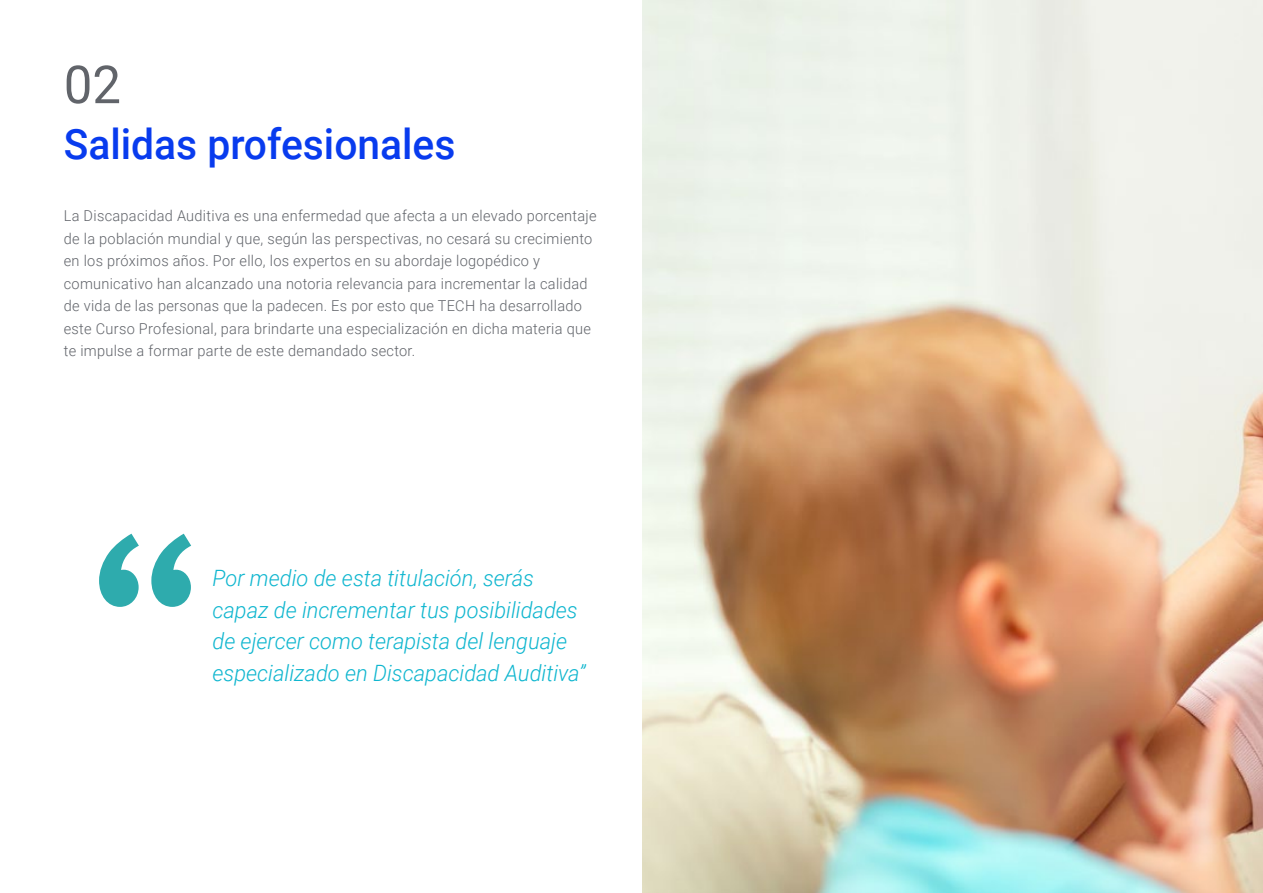
<style>
.page{position:relative;width:1263px;height:893px;background:#fff}
.page>*{position:absolute;margin:0;border:0;box-sizing:border-box;transform-origin:0 0}
.t1{font:52.5px "Roboto";color:#61646a}
.t2{font:500 42px "Roboto";color:#083bee}
.t3{font:italic 300 22.5px/31.5px "Roboto";color:#0fb6cf}
.t4{font:300 15px/22.5px "Roboto";letter-spacing:.02em;color:#61646a}
</style>
<div class="page">
<img style="left:642px;top:0;width:621px;height:893px">
<svg style="left:99px;top:534px;width:92px;height:73px"></svg>
<h1 class="t1" style="left:64px;top:48px;width:59px">02</h1>
<h2 class="t2" style="left:64px;top:115px;width:393px">Salidas profesionales</h2>
<p class="t4" style="left:64px;top:204px;width:534px">La Discapacidad Auditiva es una enfermedad que afecta a un elevado porcentaje de la población mundial y que, según las perspectivas, no cesará su crecimiento en los próximos años. Por ello, los expertos en su abordaje logopédico y comunicativo han alcanzado una notoria relevancia para incrementar la calidad de vida de las personas que la padecen. Es por esto que TECH ha desarrollado este Curso Profesional, para brindarte una especialización en dicha materia que te impulse a formar parte de este demandado sector.</p>
<h3 class="t3" style="left:212px;top:561px;width:375px">Por medio de esta titulación, serás capaz de incrementar tus posibilidades de ejercer como terapista del lenguaje especializado en Discapacidad Auditiva”</h3>
</div>
